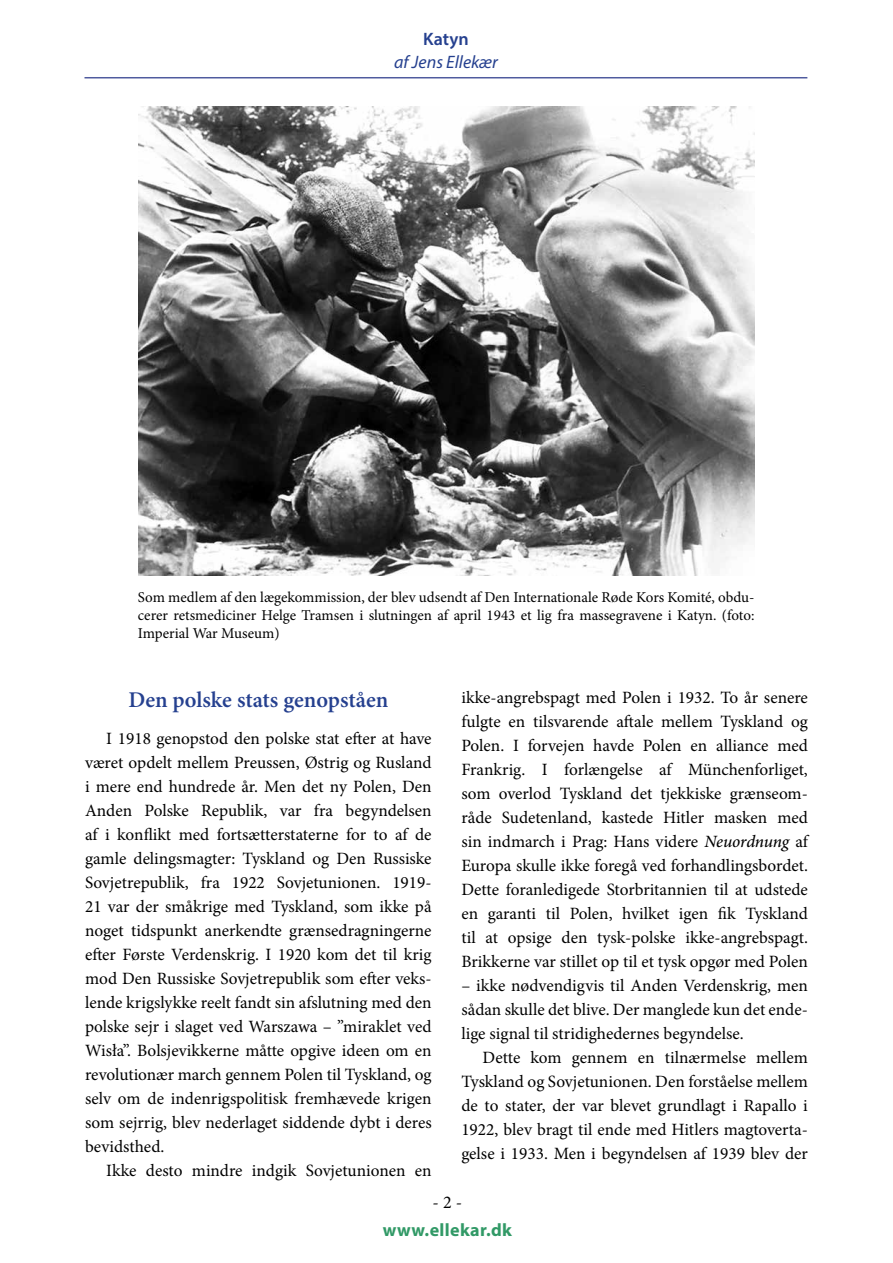
<style>
.page{position:relative;width:893px;height:1263px;background:#fff}
.page>*{position:absolute;margin:0;border:0;box-sizing:border-box;transform-origin:0 0}
.t1{font:600 22.5px "Minion Pro";letter-spacing:-.005em;color:#25408f}
.t2{font:700 18px "Myriad Pro";letter-spacing:.02em;color:#319966}
.t3{font:italic 18px "Myriad Pro";color:#25408f}
.t4{font:600 18px "Myriad Pro";letter-spacing:.005em;color:#25408f}
.t5{font:18px "Minion Pro";color:#000}
.t6{font:17.25px/24px "Minion Pro";color:#000;text-align:justify}
.t7{font:15px/18px "Minion Pro";color:#000;text-align:justify}
.s1{font-weight:500;font-style:italic}
</style>
<div class="page">
<hr style="left:84px;top:77px;width:723px;height:1px;background:#4f5b9e">
<img style="left:138px;top:107px;width:617px;height:468px">
<p class="t4" style="left:423px;top:28px;width:47px">Katyn</p>
<p class="t3" style="left:394px;top:51px;width:105px">af Jens Ellekær</p>
<p class="t7" style="left:138px;top:588px;width:618px">Som medlem af den lægekommission, der blev udsendt af Den Internationale Røde Kors Komité, obdu&shy;cerer retsmediciner Helge Tramsen i slutningen af april 1943 et lig fra massegravene i Katyn. (foto:<br>Imperial War Museum)</p>
<h1 class="t1" style="left:128px;top:684px;width:261px">Den polske stats genopståen</h1>
<p class="t6" style="left:85px;top:726px;width:348px;text-indent:21px">I 1918 genopstod den polske stat efter at have været opdelt mellem Preussen, Østrig og Rusland i mere end hundrede år. Men det ny Polen, Den Anden Polske Republik, var fra begyndelsen af i konflikt med fortsætterstaterne for to af de gamle delingsmagter: Tyskland og Den Russiske Sovjetrepublik, fra 1922 Sovjetunionen. 1919- 21 var der småkrige med Tyskland, som ikke på noget tidspunkt anerkendte grænsedragningerne efter Første Verdenskrig. I 1920 kom det til krig mod Den Russiske Sovjetrepublik som efter veks&shy;lende krigslykke reelt fandt sin afslutning med den polske sejr i slaget ved Warszawa – ”miraklet ved Wisła”. Bolsjevikkerne måtte opgive ideen om en revolutionær march gennem Polen til Tyskland, og selv om de indenrigspolitisk fremhævede krigen som sejrrig, blev nederlaget siddende dybt i deres bevidsthed.</p>
<p class="t6" style="left:106px;top:1158px;width:327px">Ikke desto mindre indgik Sovjetunionen en</p>
<p class="t6" style="left:461px;top:685px;width:348px">ikke-angrebspagt med Polen i 1932. To år senere fulgte en tilsvarende aftale mellem Tyskland og Polen. I forvejen havde Polen en alliance med Frankrig. I forlængelse af Münchenforliget, som overlod Tyskland det tjekkiske grænseom&shy;råde Sudetenland, kastede Hitler masken med sin indmarch i Prag: Hans videre <span class="s1">Neuordnung</span> af Europa skulle ikke foregå ved forhandlingsbordet.<br>Dette foranledigede Storbritannien til at udstede en garanti til Polen, hvilket igen fik Tyskland til at opsige den tysk-polske ikke-angrebspagt.<br>Brikkerne var stillet op til et tysk opgør med Polen</p>
<p class="t6" style="left:461px;top:973px;width:348px">– ikke nødvendigvis til Anden Verdenskrig, men sådan skulle det blive. Der manglede kun det ende&shy;lige signal til stridighedernes begyndelse.</p>
<p class="t6" style="left:461px;top:1045px;width:348px;text-indent:21px">Dette kom gennem en tilnærmelse mellem Tyskland og Sovjetunionen. Den forståelse mellem de to stater, der var blevet grundlagt i Rapallo i 1922, blev bragt til ende med Hitlers magtoverta&shy;gelse i 1933. Men i begyndelsen af 1939 blev der</p>
<p class="t5" style="left:432px;top:1190px;width:31px">- 2 -</p>
<p class="t2" style="left:383px;top:1218px;width:131px">www.ellekar.dk</p>
</div>
